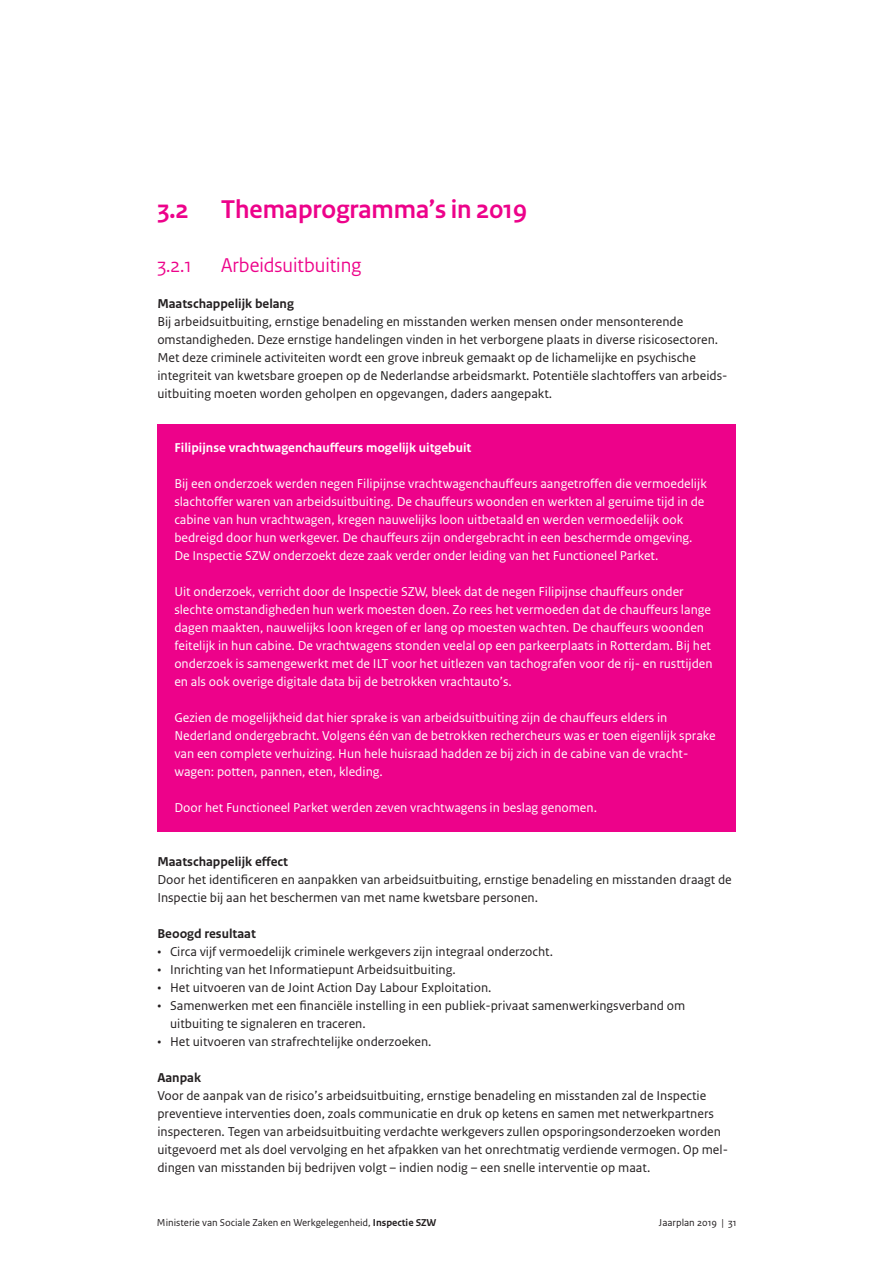
<style>
.page{position:relative;width:893px;height:1263px;background:#fff}
.page>*{position:absolute;margin:0;border:0;box-sizing:border-box;transform-origin:0 0}
._04_RO_Paragraafkop{font:700 27px "Rijksoverheid Sans Heading";color:#ed028a}
._05_RO_Alineakop_San{font:21px "Rijksoverheid Sans Heading";color:#ed028a}
._10_RO_Broodtekst_Sa{font:13.5px/18px "Rijksoverheid Sans Text";color:#231f20}
._21_RO_Kader_Broodte{font:13.5px/18px "Rijksoverheid Sans Text";color:#fff}
.Tussenkop_2{font:700 13.5px "Rijksoverheid Sans Text";color:#231f20}
._20_RO_Kader_Subkop{font:700 13.5px "Rijksoverheid Sans Text";color:#fff}
.t1{font:10.5px "Rijksoverheid Sans Text";color:#231f20}
.s1{font-weight:700}
</style>
<div class="page">
<div style="left:157px;top:424px;width:579px;height:30px;background:#ed028a"></div>
<div style="left:157px;top:442px;width:579px;height:47px;background:#ed028a"></div>
<div style="left:157px;top:460px;width:579px;height:119px;background:#ed028a"></div>
<div style="left:157px;top:568px;width:579px;height:137px;background:#ed028a"></div>
<div style="left:157px;top:694px;width:579px;height:101px;background:#ed028a"></div>
<div style="left:157px;top:784px;width:579px;height:47px;background:#ed028a"></div>
<p class="_04_RO_Paragraafkop" style="left:157px;top:194px;width:371px">3.2 Themaprogramma’s in 2019</p>
<p class="_05_RO_Alineakop_San" style="left:157px;top:253px;width:36px">3.2.1</p>
<p class="_05_RO_Alineakop_San" style="left:221px;top:253px;width:142px">Arbeidsuitbuiting</p>
<p class="Tussenkop_2" style="left:157px;top:296px;width:138px">Maatschappelijk belang</p>
<p class="_10_RO_Broodtekst_Sa" style="left:157px;top:313px;width:572px">Bij arbeidsuitbuiting, ernstige benadeling en misstanden werken mensen onder mensonterende omstandigheden. Deze ernstige handelingen vinden in het verborgene plaats in diverse risicosectoren.<br>Met deze criminele activiteiten wordt een grove inbreuk gemaakt op de lichamelijke en psychische integriteit van kwetsbare groepen op de Nederlandse arbeidsmarkt. Potentiële slachtoffers van arbeids&shy;uitbuiting moeten worden geholpen en opgevangen, daders aangepakt.</p>
<p class="_20_RO_Kader_Subkop" style="left:174px;top:440px;width:299px">Filipijnse vrachtwagenchauffeurs mogelijk uitgebuit</p>
<p class="_21_RO_Kader_Broodte" style="left:174px;top:475px;width:534px">Bij een onderzoek werden negen Filipijnse vrachtwagenchauffeurs aangetroffen die vermoedelijk slachtoffer waren van arbeidsuitbuiting. De chauffeurs woonden en werkten al geruime tijd in de cabine van hun vrachtwagen, kregen nauwelijks loon uitbetaald en werden vermoedelijk ook bedreigd door hun werkgever. De chauffeurs zijn ondergebracht in een beschermde omgeving.<br>De Inspectie SZW onderzoekt deze zaak verder onder leiding van het Functioneel Parket.</p>
<p class="_21_RO_Kader_Broodte" style="left:174px;top:583px;width:540px">Uit onderzoek, verricht door de Inspectie SZW, bleek dat de negen Filipijnse chauffeurs onder slechte omstandigheden hun werk moesten doen. Zo rees het vermoeden dat de chauffeurs lange dagen maakten, nauwelijks loon kregen of er lang op moesten wachten. De chauffeurs woonden feitelijk in hun cabine. De vrachtwagens stonden veelal op een parkeerplaats in Rotterdam. Bij het onderzoek is samengewerkt met de ILT voor het uitlezen van tachografen voor de rij- en rusttijden en als ook overige digitale data bij de betrokken vrachtauto’s.</p>
<p class="_21_RO_Kader_Broodte" style="left:174px;top:709px;width:543px">Gezien de mogelijkheid dat hier sprake is van arbeidsuitbuiting zijn de chauffeurs elders in Nederland ondergebracht. Volgens één van de betrokken rechercheurs was er toen eigenlijk sprake van een complete verhuizing. Hun hele huisraad hadden ze bij zich in de cabine van de vracht&shy;wagen: potten, pannen, eten, kleding.</p>
<p class="_21_RO_Kader_Broodte" style="left:174px;top:799px;width:424px">Door het Functioneel Parket werden zeven vrachtwagens in beslag genomen.</p>
<p class="Tussenkop_2" style="left:157px;top:854px;width:132px">Maatschappelijk effect</p>
<p class="_10_RO_Broodtekst_Sa" style="left:157px;top:871px;width:576px">Door het identificeren en aanpakken van arbeidsuitbuiting, ernstige benadeling en misstanden draagt de<br>Inspectie bij aan het beschermen van met name kwetsbare personen.</p>
<p class="Tussenkop_2" style="left:157px;top:926px;width:100px">Beoogd resultaat</p>
<p class="_10_RO_Broodtekst_Sa" style="left:157px;top:943px;width:397px">• Circa vijf vermoedelijk criminele werkgevers zijn integraal onderzocht.</p>
<p class="_10_RO_Broodtekst_Sa" style="left:157px;top:961px;width:300px">• Inrichting van het Informatiepunt Arbeidsuitbuiting.</p>
<p class="_10_RO_Broodtekst_Sa" style="left:157px;top:979px;width:336px">• Het uitvoeren van de Joint Action Day Labour Exploitation.</p>
<p class="_10_RO_Broodtekst_Sa" style="left:170px;top:997px;width:517px;text-indent:-13px">• Samenwerken met een financiële instelling in een publiek-privaat samenwerkingsverband om uitbuiting te signaleren en traceren.</p>
<p class="_10_RO_Broodtekst_Sa" style="left:157px;top:1033px;width:276px">• Het uitvoeren van strafrechtelijke onderzoeken.</p>
<p class="Tussenkop_2" style="left:157px;top:1070px;width:45px">Aanpak</p>
<p class="_10_RO_Broodtekst_Sa" style="left:157px;top:1087px;width:572px">Voor de aanpak van de risico’s arbeidsuitbuiting, ernstige benadeling en misstanden zal de Inspectie preventieve interventies doen, zoals communicatie en druk op ketens en samen met netwerkpartners inspecteren. Tegen van arbeidsuitbuiting verdachte werkgevers zullen opsporingsonderzoeken worden uitgevoerd met als doel vervolging en het afpakken van het onrechtmatig verdiende vermogen. Op mel&shy;dingen van misstanden bij bedrijven volgt – indien nodig – een snelle interventie op maat.</p>
<p class="t1" style="left:157px;top:1216px;width:281px">Ministerie van Sociale Zaken en Werkgelegenheid, <span class="s1">Inspectie SZW</span></p>
<p class="t1" style="left:659px;top:1216px;width:79px">Jaarplan 2019 | 31</p>
</div>
